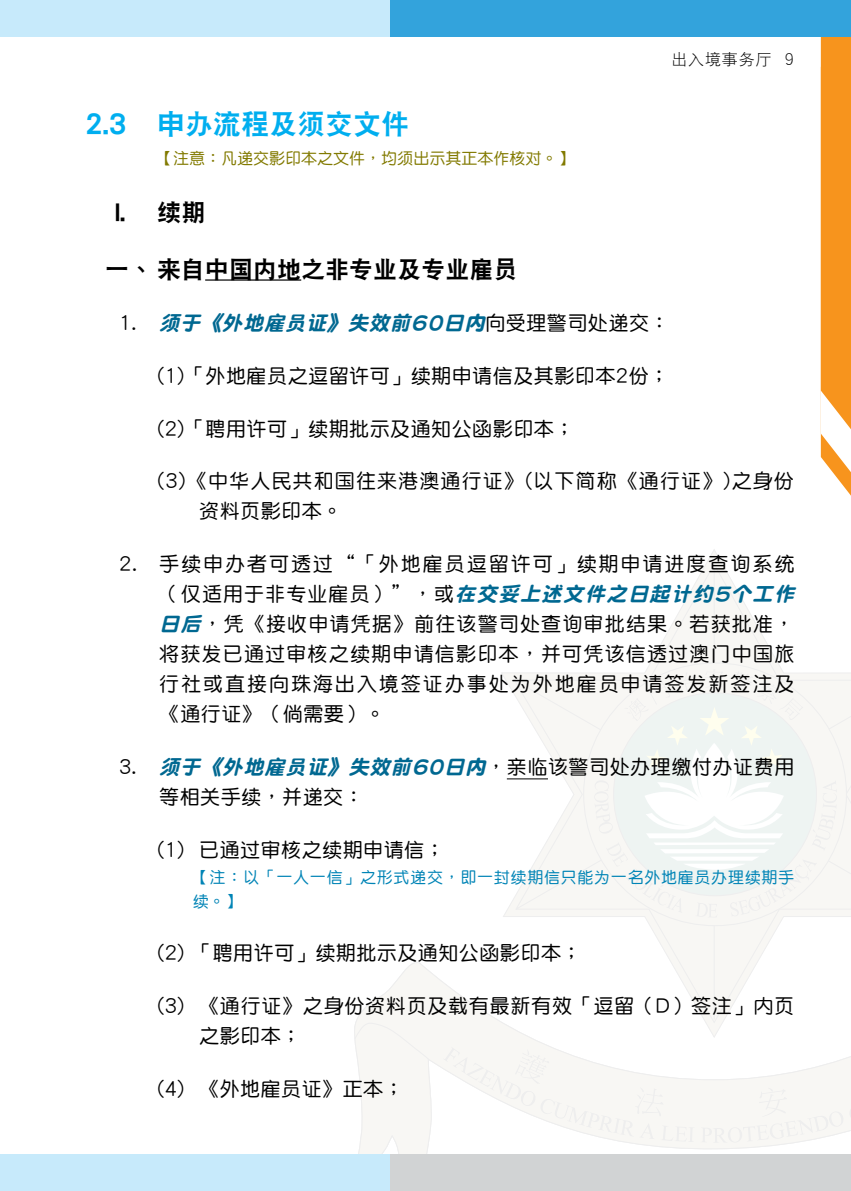
<style>
.page{position:relative;width:851px;height:1191px;background:#fff}
.page>*{position:absolute;margin:0;border:0;box-sizing:border-box;transform-origin:0 0}
.t1{font:28px "DF Hei GB5 HK W9";color:#00aeef}
.t2{font:24px "DF Hei GB5 HK W9";color:#000}
.t3{font:20px/30px "DF Yuan GB5 HK W5";letter-spacing:.035em;color:#000}
.t4{font:italic 20px "DF Yuan GB5 HK W9";color:#006891}
.t5{font:20px/30px "DF Yuan GB5 HK W5";letter-spacing:.055em;color:#000}
.t6{font:20px "DF Yuan GB5 HK W5";letter-spacing:.1em;color:#000}
.t7{font:16px/24px "DF Yuan GB5 HK W5";letter-spacing:.045em;color:#0084b6}
.t8{font:16px "DF Yuan GB5 HK W5";color:#827a00}
.t9{font:16px "DF Hei GB5 HK W3";letter-spacing:.05em;color:#000}
.s1{font-family:"DF Yuan GB5 HK W5";font-style:normal;color:#000}
.s2{font-family:"DF Yuan GB5 HK W9";font-style:italic;color:#006891}
</style>
<div class="page">
<svg style="left:512px;top:562px;width:338px;height:398px"></svg>
<svg style="left:356px;top:960px;width:443px;height:194px"></svg>
<svg style="left:354px;top:1022px;width:496px;height:120px"></svg>
<div style="left:583px;top:663px;width:263px;height:262px;background:#f8f7f4;border-radius:50%"></div>
<svg style="left:594px;top:669px;width:242px;height:248px"></svg>
<svg style="left:820px;top:36px;width:30px;height:459px;background:#f8a94a"></svg>
<div style="left:389px;top:0;width:461px;height:36px;background:#33a3dc"></div>
<div style="left:0;top:0;width:389px;height:36px;background:#c7eafb"></div>
<div style="left:389px;top:1154px;width:461px;height:37px;background:#d1d3d4"></div>
<div style="left:0;top:1154px;width:389px;height:37px;background:#c7eafb"></div>
<hr style="left:205px;top:279px;width:96px;height:2px;background:#000">
<hr style="left:506px;top:778px;width:42px;height:1px;background:#000">
<p class="t9" style="left:671px;top:50px;width:124px">出入境事務廳 9</p>
<h1 class="t1" style="left:85px;top:109px;width:325px">2.3 申辦流程及須交文件</h1>
<p class="t8" style="left:157px;top:149px;width:418px">【注意：凡遞交影印本之文件，均須出示其正本作核對。】</p>
<p class="t2" style="left:115px;top:199px;width:91px">I. 續期</p>
<p class="t2" style="left:105px;top:256px;width:414px">一、 來自中國內地之非專業及專業僱員</p>
<p class="t4" style="left:119px;top:312px;width:552px"><span class="s1">1 .</span> 須於《外地僱員證》失效前60日內<span class="s1">向受理警司處遞交：</span></p>
<p class="t3" style="left:157px;top:360px;width:513px">(1)「外地僱員之逗留許可」續期申請信及其影印本2份；</p>
<p class="t3" style="left:157px;top:413px;width:418px">(2)「聘用許可」續期批示及通知公函影印本；</p>
<p class="t5" style="left:199px;top:466px;width:596px;text-indent:-42px">(3)《中華人民共和國往來港澳通行證》(以下簡稱《通行證》)之身份資料頁影印本。</p>
<p class="t6" style="left:119px;top:553px;width:676px">2. 手續申辦者可透過“「外地僱員逗留許可」續期申請進度查詢系統</p>
<p class="t4" style="left:159px;top:583px;width:641px"><span class="s1">（僅適用於非專業僱員） ” ，或</span>在交妥上述文件之日起計約5個工作</p>
<p class="t3" style="left:159px;top:608px;width:636px;text-align:justify"><span class="s2">日後</span>，憑《接收申請憑據》前往該警司處查詢審批結果。若獲批准，將獲發已通過審核之續期申請信影印本，並可憑該信透過澳門中國旅行社或直接向珠海出入境簽證辦事處為外地僱員申請簽發新簽注及《通行證》（倘需要）。</p>
<p class="t3" style="left:159px;top:751px;width:636px;text-indent:-40px">3. <span class="s2">須於《外地僱員證》失效前60日內</span>，親臨該警司處辦理繳付辦證費用等相關手續，並遞交：</p>
<p class="t3" style="left:157px;top:834px;width:289px">(1) 已通過審核之續期申請信；</p>
<p class="t7" style="left:193px;top:865px;width:602px">【註：以「一人一信」之形式遞交，即一封續期信只能為一名外地僱員辦理續期手續。】</p>
<p class="t3" style="left:157px;top:937px;width:426px">(2) 「聘用許可」續期批示及通知公函影印本；</p>
<p class="t3" style="left:199px;top:990px;width:596px;text-indent:-42px">(3) 《通行證》之身份資料頁及載有最新有效「逗留（D）簽注」內頁之影印本；</p>
<p class="t3" style="left:157px;top:1073px;width:248px">(4) 《外地僱員證》正本；</p>
</div>
